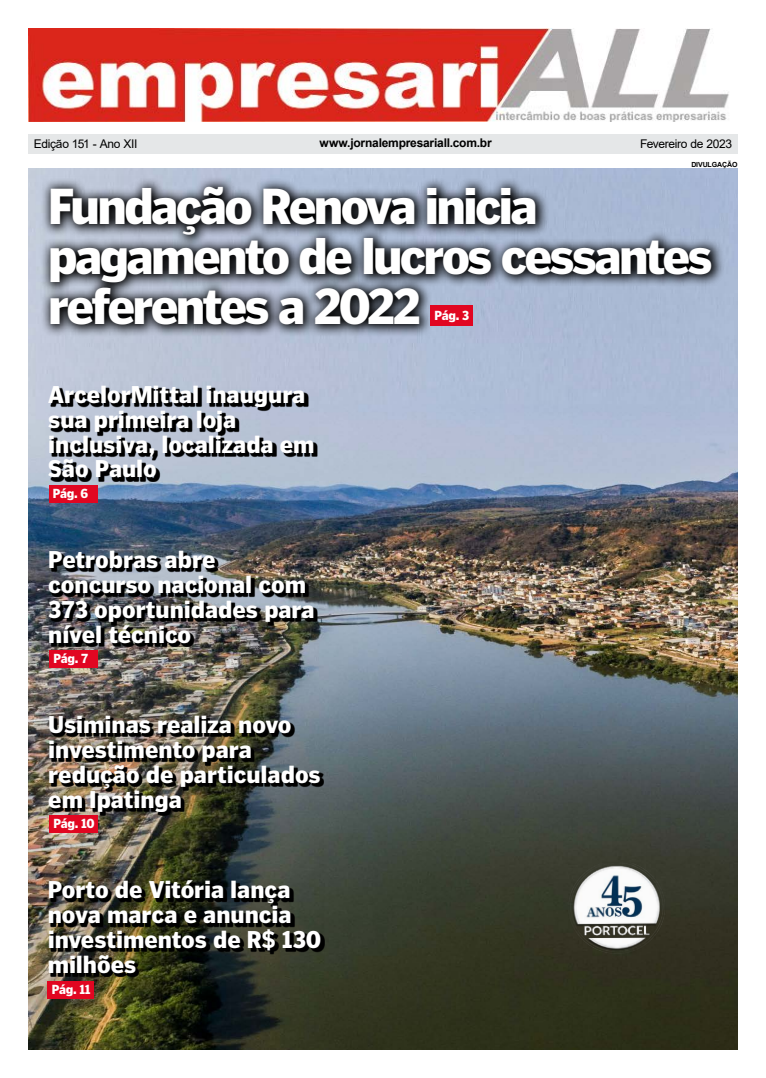
<style>
.page{position:relative;width:766px;height:1078px;background:#fff}
.page>*{position:absolute;margin:0;border:0;box-sizing:border-box;transform-origin:0 0}
.t1{font:900 50px/50px "Poynter Gothic Text";letter-spacing:-.06em;color:#fff;scale:.95 1}
.t2{font:900 24px/24.7px "Poynter Gothic Text";letter-spacing:-.005em;color:#fff;scale:.95 1}
.t3{font:900 13px "Poynter Gothic Text";letter-spacing:-.02em;color:#fff;scale:.93 1}
.t4{font:12px "Arial";letter-spacing:-.025em;color:#000}
.t5{font:700 12px "Arial";letter-spacing:-.02em;color:#000}
.t6{font:700 12px "Poynter Gothic Text";letter-spacing:-.005em;color:#000}
.t7{font:700 7px "Arial";letter-spacing:-.015em;color:#000}
.s1{font-family:"Poynter Gothic Text"}
</style>
<div class="page">
<img style="left:28px;top:169px;width:709px;height:880px">
<div style="left:28px;top:134px;width:709px;height:19px;background:#e5e7e8"></div>
<svg style="left:50px;top:387px;width:267px;height:95px;background:#717782"></svg>
<div style="left:49px;top:484px;width:48px;height:18px;background:#e10621"></div>
<img style="left:50px;top:552px;width:267px;height:95px">
<div style="left:49px;top:649px;width:49px;height:18px;background:#e10621"></div>
<svg style="left:51px;top:882px;width:274px;height:94px;background:#26281c"></svg>
<div style="left:48px;top:980px;width:46px;height:18px;background:#e10621"></div>
<svg style="left:40px;top:176px;width:685px;height:162px;background:#697180"></svg>
<div style="left:430px;top:305px;width:43px;height:20px;background:#e10621"></div>
<img style="left:28px;top:28px;width:701px;height:94px">
<img style="left:564px;top:862px;width:106px;height:96px">
<img style="left:50px;top:717px;width:274px;height:98px">
<div style="left:49px;top:814px;width:49px;height:18px;background:#e10621"></div>
<p class="t4" style="left:34px;top:135px;width:105px">Edição 151 - Ano XII</p>
<p class="t5" style="left:308px;top:135px;width:185px"><span class="s1">w</span>www.jornalempresariall.com.br</p>
<p class="t6" style="left:338px;top:137px;width:149px">.jornalempresariall.com.br</p>
<p class="t4" style="left:639px;top:135px;width:94px">Fevereiro de 2023</p>
<p class="t7" style="left:691px;top:159px;width:48px">DIVULGAÇÃO</p>
<h1 class="t1" style="left:48px;top:181px;width:701px">Fundação Renova inicia pagamento de lucros cessantes referentes a 2022</h1>
<p class="t3" style="left:434px;top:307px;width:39px">Pág. 3</p>
<p class="t2" style="left:48px;top:382px;width:282px">ArcelorMittal inaugura sua primeira loja inclusiva, localizada em<br>São Paulo</p>
<p class="t3" style="left:53px;top:486px;width:40px">Pág. 6</p>
<p class="t2" style="left:48px;top:547px;width:282px">Petrobras abre concurso nacional com<br>373 oportunidades para nível técnico</p>
<p class="t3" style="left:53px;top:651px;width:39px">Pág. 7</p>
<p class="t2" style="left:48px;top:712px;width:288px">Usiminas realiza novo investimento para redução de particulados em Ipatinga</p>
<p class="t3" style="left:53px;top:816px;width:46px">Pág. 10</p>
<p class="t2" style="left:48px;top:877px;width:289px">Porto de Vitória lança nova marca e anuncia investimentos de R$ 130 milhões</p>
<p class="t3" style="left:52px;top:982px;width:43px">Pág. 11</p>
</div>
